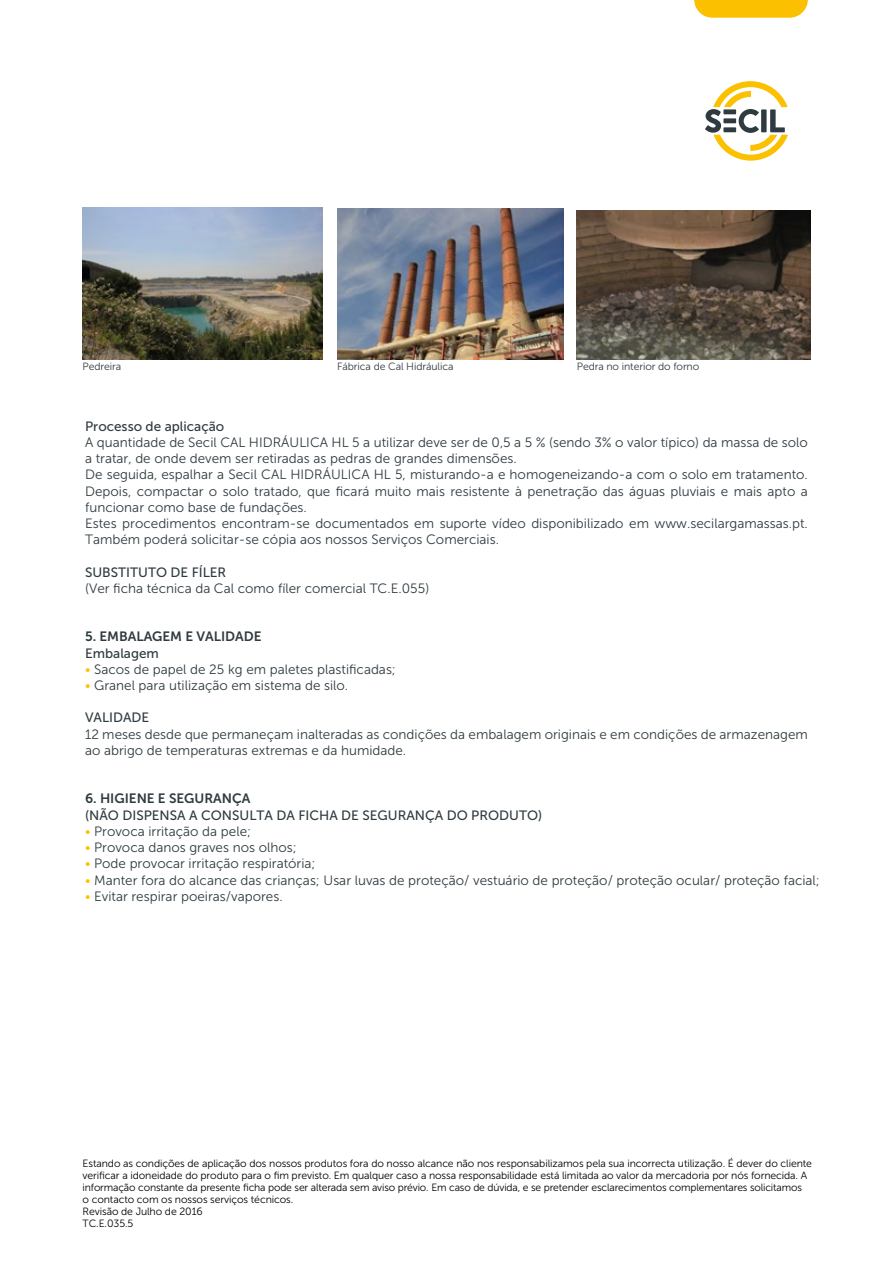
<style>
.page{position:relative;width:893px;height:1263px;background:#fff}
.page>*{position:absolute;margin:0;border:0;box-sizing:border-box;transform-origin:0 0}
.t1{font:13.5px/16.2px "Museo Sans 300";color:#2f3b40}
.t2{font:13.5px "Museo Sans 500";color:#2f3b40}
.t3{font:13.5px "Museo Sans 700";color:#2f3b40}
.t4{font:10.5px/12px "Museo Sans 300";letter-spacing:-.01em;color:#000}
.t5{font:10.5px "Museo Sans 300";letter-spacing:-.01em;color:#2f3b40}
.s1{color:#fcc200}
</style>
<div class="page">
<svg style="left:705px;top:81px;width:83px;height:80px"></svg>
<svg style="left:694px;top:0;width:114px;height:18px;background:#fbc616"></svg>
<img style="left:83px;top:208px;width:240px;height:151px">
<img style="left:337px;top:209px;width:226px;height:150px">
<img style="left:577px;top:211px;width:234px;height:148px">
<p class="t5" style="left:83px;top:361px;width:40px">Pedreira</p>
<p class="t5" style="left:337px;top:361px;width:118px">Fábrica de Cal Hidráulica</p>
<p class="t5" style="left:577px;top:361px;width:124px">Pedra no interior do forno</p>
<p class="t2" style="left:85px;top:419px;width:141px">Processo de aplicação</p>
<p class="t1" style="left:85px;top:434px;width:724px">A quantidade de Secil CAL HIDRÁULICA HL 5 a utilizar deve ser de 0,5 a 5 % (sendo 3% o valor típico) da massa de solo a tratar, de onde devem ser retiradas as pedras de grandes dimensões.<br>De seguida, espalhar a Secil CAL HIDRÁULICA HL 5, misturando-a e homogeneizando-a com o solo em tratamento.<br>Depois, compactar o solo tratado, que ficará muito mais resistente à penetração das águas pluviais e mais apto a funcionar como base de fundações.<br>Estes procedimentos encontram-se documentados em suporte vídeo disponibilizado em www.secilargamassas.pt.<br>Também poderá solicitar-se cópia aos nossos Serviços Comerciais.</p>
<p class="t2" style="left:85px;top:565px;width:143px">SUBSTITUTO DE FÍLER</p>
<p class="t1" style="left:85px;top:580px;width:346px">(Ver ficha técnica da Cal como fíler comercial TC.E.055)</p>
<p class="t3" style="left:85px;top:629px;width:178px">5. EMBALAGEM E VALIDADE</p>
<p class="t2" style="left:85px;top:646px;width:75px">Embalagem</p>
<p class="t1" style="left:85px;top:661px;width:312px"><span class="s1">•</span> Sacos de papel de 25 kg em paletes plastificadas;</p>
<p class="t1" style="left:85px;top:677px;width:265px"><span class="s1">•</span> Granel para utilização em sistema de silo.</p>
<p class="t2" style="left:85px;top:710px;width:66px">VALIDADE</p>
<p class="t1" style="left:85px;top:726px;width:724px">12 meses desde que permaneçam inalteradas as condições da embalagem originais e em condições de armazenagem ao abrigo de temperaturas extremas e da humidade.</p>
<p class="t3" style="left:85px;top:791px;width:167px">6. HIGIENE E SEGURANÇA</p>
<p class="t2" style="left:85px;top:808px;width:459px">(NÃO DISPENSA A CONSULTA DA FICHA DE SEGURANÇA DO PRODUTO)</p>
<p class="t1" style="left:85px;top:823px;width:167px"><span class="s1">•</span> Provoca irritação da pele;</p>
<p class="t1" style="left:85px;top:839px;width:213px"><span class="s1">•</span> Provoca danos graves nos olhos;</p>
<p class="t1" style="left:85px;top:856px;width:232px"><span class="s1">•</span> Pode provocar irritação respiratória;</p>
<p class="t1" style="left:85px;top:872px;width:736px"><span class="s1">•</span> Manter fora do alcance das crianças; Usar luvas de proteção/ vestuário de proteção/ proteção ocular/ proteção facial;</p>
<p class="t1" style="left:85px;top:888px;width:199px"><span class="s1">•</span> Evitar respirar poeiras/vapores.</p>
<p class="t4" style="left:83px;top:1157px;width:731px">Estando as condições de aplicação dos nossos produtos fora do nosso alcance não nos responsabilizamos pela sua incorrecta utilização. É dever do cliente verificar a idoneidade do produto para o fim previsto. Em qualquer caso a nossa responsabilidade está limitada ao valor da mercadoria por nós fornecida. A informação constante da presente ficha pode ser alterada sem aviso prévio. Em caso de dúvida, e se pretender esclarecimentos complementares solicitamos<br>o contacto com os nossos serviços técnicos.<br>Revisão de Julho de 2016<br>TC.E.035.5</p>
</div>
